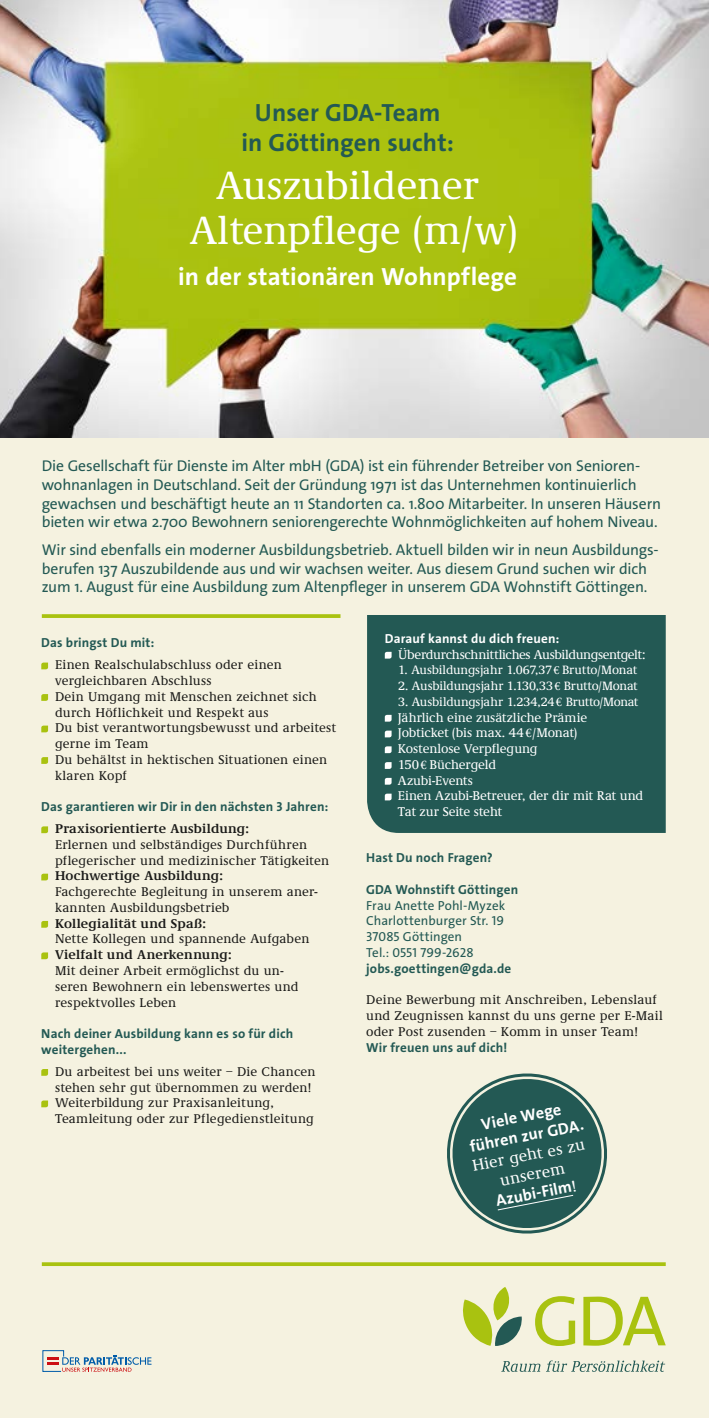
<style>
.page{position:relative;width:709px;height:1418px;background:#fff}
.page>*{position:absolute;margin:0;border:0;box-sizing:border-box;transform-origin:0 0}
.t1{font:500 40.38px/45.5px "Demos";color:#fff;text-align:center}
.t2{font:25px/30px "The Sans LP7 Bld";letter-spacing:.005em;color:#235954;text-align:center}
.t3{font:25px "The Sans LP7 Bld";letter-spacing:.005em;color:#fff}
.t4{font:16.25px/19.5px "The Sans LP7 Bld";color:#fff;text-align:center}
.t5{font:500 16.25px/19.5px "Demos";color:#fff;text-align:center}
.t6{font:15.62px/18.8px "The Sans LP5 Plain";letter-spacing:-.01em;color:#235954}
.t7{font:500 13.12px/15.8px "Demos";letter-spacing:.015em;color:#1a1a18}
.t8{font:500 13.12px/15.8px "Demos";letter-spacing:-.015em;color:#fff}
.t9{font:13.12px/15.8px "The Sans LP7 Bld";letter-spacing:.015em;color:#235954}
.t10{font:600 13.12px "Demos";letter-spacing:.02em;color:#1a1a18}
.t11{font:13.12px/15.8px "The Sans LP5 Plain";letter-spacing:.005em;color:#235954}
.t12{font:13.12px "The Sans LP7 Bld";letter-spacing:.01em;color:#fff}
.t13{font:500 12.5px "Demos";letter-spacing:-.015em;color:#fff}
.s1{font-family:"Minion Pro"}
.s2{font-family:"Minion Pro";font-size:13.12px}
.s3{font-family:"Demos";font-weight:500}
</style>
<div class="page">
<div style="left:0;top:54px;width:709px;height:1363px;background:#f5f2e0"></div>
<svg style="left:502px;top:1360px;width:163px;height:11px"></svg>
<svg style="left:535px;top:1296px;width:130px;height:49px"></svg>
<svg style="left:463px;top:1287px;width:59px;height:58px"></svg>
<svg style="left:43px;top:1350px;width:108px;height:21px"></svg>
<hr style="left:42px;top:1262px;width:623px;height:3px;background:#a9c210">
<svg style="left:42px;top:614px;width:298px;height:4px"></svg>
<svg style="left:41px;top:662px;width:7px;height:7px"></svg>
<svg style="left:41px;top:694px;width:7px;height:7px"></svg>
<svg style="left:41px;top:725px;width:7px;height:7px"></svg>
<svg style="left:41px;top:757px;width:7px;height:7px"></svg>
<svg style="left:41px;top:826px;width:7px;height:7px"></svg>
<svg style="left:41px;top:873px;width:7px;height:7px"></svg>
<svg style="left:41px;top:921px;width:7px;height:6px"></svg>
<svg style="left:41px;top:952px;width:7px;height:7px"></svg>
<svg style="left:41px;top:1069px;width:7px;height:6px"></svg>
<svg style="left:41px;top:1100px;width:7px;height:7px"></svg>
<div style="left:367px;top:615px;width:298px;height:218px;background:#235954"></div>
<svg style="left:385px;top:652px;width:6px;height:6px"></svg>
<svg style="left:385px;top:715px;width:6px;height:6px"></svg>
<svg style="left:385px;top:730px;width:6px;height:7px"></svg>
<svg style="left:385px;top:746px;width:6px;height:7px"></svg>
<svg style="left:385px;top:762px;width:6px;height:7px"></svg>
<svg style="left:385px;top:778px;width:6px;height:6px"></svg>
<svg style="left:385px;top:793px;width:6px;height:7px"></svg>
<img style="left:0;top:0;width:709px;height:437px">
<svg style="left:447px;top:1073px;width:160px;height:161px"></svg>
<h2 class="t2" style="left:241px;top:98px;width:214px">Unser GDA-Team in Göttingen sucht:</h2>
<h1 class="t1" style="left:190px;top:164px;width:329px">Auszubildener<br>Altenpflege (m/w)</h1>
<h2 class="t3" style="left:178px;top:260px;width:340px">in der stationären Wohnpflege</h2>
<p class="t6" style="left:42px;top:456px;width:621px">Die Gesellschaft für Dienste im Alter mbH (GDA) ist ein führender Betreiber von Senioren&shy;wohnanlagen in Deutschland. Seit der Gründung 1971 ist das Unternehmen kontinuierlich gewachsen und beschäftigt heute an 11 Standorten ca. 1.800 Mitarbeiter. In unseren Häusern bieten wir etwa 2.700 Bewohnern seniorengerechte Wohnmöglichkeiten auf hohem Niveau.</p>
<p class="t6" style="left:42px;top:540px;width:618px">Wir sind ebenfalls ein moderner Ausbildungsbetrieb. Aktuell bilden wir in neun Ausbildungs&shy;berufen 137 Auszubildende aus und wir wachsen weiter. Aus diesem Grund suchen wir dich zum 1. August für eine Ausbildung zum Altenpfleger in unserem GDA Wohnstift Göttingen.</p>
<p class="t9" style="left:41px;top:635px;width:115px">Das bringst Du mit:</p>
<p class="t7" style="left:55px;top:657px;width:282px">Einen Realschulabschluss oder einen vergleichbaren Abschluss<br>Dein Umgang mit Menschen zeichnet sich durch Höflichkeit und Respekt aus<br>Du bist verantwortungsbewusst und arbeitest gerne im Team<br>Du behältst in hektischen Situationen einen klaren Kopf</p>
<p class="t9" style="left:41px;top:799px;width:288px">Das garantieren wir Dir in den nächsten 3 Jahren:</p>
<p class="t10" style="left:55px;top:821px;width:196px">Praxisorientierte Ausbildung:</p>
<p class="t7" style="left:55px;top:837px;width:275px">Erlernen und selbständiges Durchführen pflegerischer und medizinischer Tätigkeiten</p>
<p class="t10" style="left:55px;top:868px;width:169px">Hochwertige Ausbildung:</p>
<p class="t7" style="left:55px;top:884px;width:264px">Fachgerechte Begleitung in unserem aner&shy;kannten Ausbildungsbetrieb</p>
<p class="t10" style="left:55px;top:916px;width:152px">Kollegialität und Spaß:</p>
<p class="t7" style="left:55px;top:931px;width:256px">Nette Kollegen und spannende Aufgaben</p>
<p class="t10" style="left:55px;top:947px;width:178px">Vielfalt und Anerkennung:</p>
<p class="t7" style="left:55px;top:963px;width:245px">Mit deiner Arbeit ermöglichst du un&shy;seren Bewohnern ein lebenswertes und respektvolles Leben</p>
<p class="t9" style="left:41px;top:1025px;width:253px">Nach deiner Ausbildung kann es so für dich weitergehen...</p>
<p class="t7" style="left:55px;top:1063px;width:262px">Du arbeitest bei uns weiter – Die Chancen stehen sehr gut übernommen zu werden!<br>Weiterbildung zur Praxisanleitung, Teamleitung oder zur Pflegedienstleitung</p>
<p class="t12" style="left:385px;top:630px;width:176px">Darauf kannst du dich freuen:</p>
<p class="t8" style="left:398px;top:646px;width:249px">Überdurchschnittliches Ausbildungsentgelt:</p>
<p class="t13" style="left:398px;top:663px;width:240px">1. Ausbildungsjahr 1.067,37<span class="s1">€</span> Brutto/Monat</p>
<p class="t13" style="left:398px;top:679px;width:241px">2. Ausbildungsjahr 1.130,33<span class="s1">€</span> Brutto/Monat</p>
<p class="t13" style="left:398px;top:695px;width:241px">3. Ausbildungsjahr 1.234,24<span class="s2">€</span> Brutto/Monat</p>
<p class="t8" style="left:398px;top:709px;width:247px">Jährlich eine zusätzliche Prämie<br>Jobticket (bis max. 44<span class="s1">€</span>/Monat)<br>Kostenlose Verpflegung<br>150<span class="s1">€</span> Büchergeld<br>Azubi-Events<br>Einen Azubi-Betreuer, der dir mit Rat und<br>Tat zur Seite steht</p>
<p class="t9" style="left:366px;top:850px;width:128px">Hast Du noch Fragen?</p>
<p class="t9" style="left:366px;top:881px;width:153px">GDA Wohnstift Göttingen</p>
<p class="t11" style="left:366px;top:897px;width:141px">Frau Anette Pohl-Myzek<br>Charlottenburger Str. 19<br>37085 Göttingen<br>Tel.: 0551 799-2628</p>
<p class="t9" style="left:366px;top:960px;width:147px">jobs.goettingen@gda.de</p>
<p class="t7" style="left:366px;top:992px;width:298px">Deine Bewerbung mit Anschreiben, Lebenslauf und Zeugnissen kannst du uns gerne per E-Mail oder Post zusenden – Komm in unser Team!</p>
<p class="t9" style="left:366px;top:1039px;width:143px">Wir freuen uns auf dich!</p>
<p class="t4" style="left:464px;top:1117px;width:117px;rotate:-11deg">Viele Wege führen zur GDA.</p>
<p class="t5" style="left:470px;top:1156px;width:116px;rotate:-11deg">Hier geht es zu unserem</p>
<p class="t4" style="left:494px;top:1191px;width:83px;rotate:-11deg">Azubi-Film<span class="s3">!</span></p>
</div>
